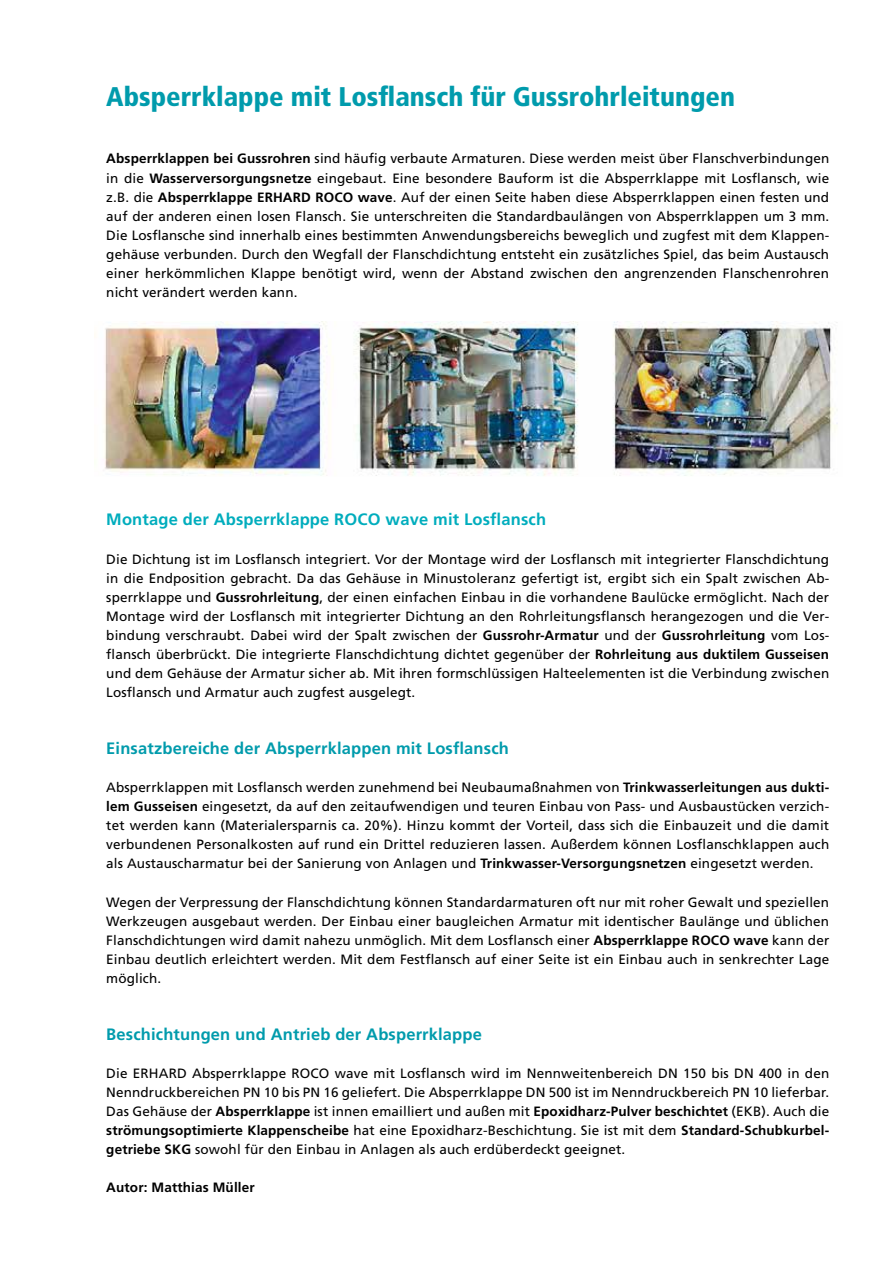
<style>
.page{position:relative;width:893px;height:1263px;background:#fff}
.page>*{position:absolute;margin:0;border:0;box-sizing:border-box;transform-origin:0 0}
.t1{font:900 condensed 27px "Frutiger";color:#009bac}
.t2{font:700 16.5px "Frutiger";letter-spacing:.01em;color:#009bac}
.t3{font:700 16.5px "Frutiger";letter-spacing:.01em;color:#00adbd}
.t4{font:13.5px/19px "Frutiger";letter-spacing:.01em;color:#000;text-align:justify}
.t5{font:700 13.5px "Frutiger";letter-spacing:.01em;color:#000}
.s1{font-weight:700}
</style>
<div class="page">
<img style="left:104px;top:321px;width:734px;height:155px">
<h1 class="t1" style="left:106px;top:81px;width:630px">Absperrklappe mit Losflansch für Gussrohrleitungen</h1>
<p class="t4" style="left:106px;top:149px;width:724px"><span class="s1">Absperrklappen bei Gussrohren</span> sind häufig verbaute Armaturen. Diese werden meist über Flanschverbindungen in die <span class="s1">Wasserversorgungsnetze</span> eingebaut. Eine besondere Bauform ist die Absperrklappe mit Losflansch, wie z.B. die <span class="s1">Absperrklappe ERHARD ROCO wave</span>. Auf der einen Seite haben diese Absperrklappen einen festen und auf der anderen einen losen Flansch. Sie unterschreiten die Standardbaulängen von Absperrklappen um 3 mm.<br>Die Losflansche sind innerhalb eines bestimmten Anwendungsbereichs beweglich und zugfest mit dem Klappen&shy;gehäuse verbunden. Durch den Wegfall der Flanschdichtung entsteht ein zusätzliches Spiel, das beim Austausch einer herkömmlichen Klappe benötigt wird, wenn der Abstand zwischen den angrenzenden Flanschenrohren nicht verändert werden kann.</p>
<p class="t3" style="left:106px;top:510px;width:441px">Montage der Absperrklappe ROCO wave mit Losflansch</p>
<p class="t4" style="left:106px;top:549px;width:724px">Die Dichtung ist im Losflansch integriert. Vor der Montage wird der Losflansch mit integrierter Flanschdichtung in die Endposition gebracht. Da das Gehäuse in Minustoleranz gefertigt ist, ergibt sich ein Spalt zwischen Ab&shy;sperrklappe und <span class="s1">Gussrohrleitung</span>, der einen einfachen Einbau in die vorhandene Baulücke ermöglicht. Nach der Montage wird der Losflansch mit integrierter Dichtung an den Rohrleitungsflansch herangezogen und die Ver&shy;bindung verschraubt. Dabei wird der Spalt zwischen der <span class="s1">Gussrohr-Armatur</span> und der <span class="s1">Gussrohrleitung</span> vom Los&shy;flansch überbrückt. Die integrierte Flanschdichtung dichtet gegenüber der <span class="s1">Rohrleitung aus duktilem Gusseisen </span>und dem Gehäuse der Armatur sicher ab. Mit ihren formschlüssigen Halteelementen ist die Verbindung zwischen Losflansch und Armatur auch zugfest ausgelegt.</p>
<p class="t2" style="left:106px;top:739px;width:404px">Einsatzbereiche der Absperrklappen mit Losflansch</p>
<p class="t4" style="left:106px;top:778px;width:724px">Absperrklappen mit Losflansch werden zunehmend bei Neubaumaßnahmen von <span class="s1">Trinkwasserleitungen aus dukti&shy;lem Gusseisen</span> eingesetzt, da auf den zeitaufwendigen und teuren Einbau von Pass- und Ausbaustücken verzich&shy;tet werden kann (Materialersparnis ca. 20%). Hinzu kommt der Vorteil, dass sich die Einbauzeit und die damit verbundenen Personalkosten auf rund ein Drittel reduzieren lassen. Außerdem können Losflanschklappen auch als Austauscharmatur bei der Sanierung von Anlagen und <span class="s1">Trinkwasser-Versorgungsnetzen</span> eingesetzt werden.</p>
<p class="t4" style="left:106px;top:892px;width:724px">Wegen der Verpressung der Flanschdichtung können Standardarmaturen oft nur mit roher Gewalt und speziellen Werkzeugen ausgebaut werden. Der Einbau einer baugleichen Armatur mit identischer Baulänge und üblichen Flanschdichtungen wird damit nahezu unmöglich. Mit dem Losflansch einer <span class="s1">Absperrklappe ROCO wave</span> kann der Einbau deutlich erleichtert werden. Mit dem Festflansch auf einer Seite ist ein Einbau auch in senkrechter Lage möglich.</p>
<p class="t2" style="left:106px;top:1024px;width:377px">Beschichtungen und Antrieb der Absperrklappe</p>
<p class="t4" style="left:106px;top:1064px;width:724px">Die ERHARD Absperrklappe ROCO wave mit Losflansch wird im Nennweitenbereich DN 150 bis DN 400 in den Nenndruckbereichen PN 10 bis PN 16 geliefert. Die Absperrklappe DN 500 ist im Nenndruckbereich PN 10 lieferbar.<br>Das Gehäuse der <span class="s1">Absperrklappe</span> ist innen emailliert und außen mit <span class="s1">Epoxidharz-Pulver beschichtet</span> (EKB). Auch die <span class="s1">strömungsoptimierte Klappenscheibe</span> hat eine Epoxidharz-Beschichtung. Sie ist mit dem <span class="s1">Standard-Schubkurbel&shy;getriebe SKG</span> sowohl für den Einbau in Anlagen als auch erdüberdeckt geeignet.</p>
<p class="t5" style="left:106px;top:1180px;width:150px">Autor: Matthias Müller</p>
</div>
